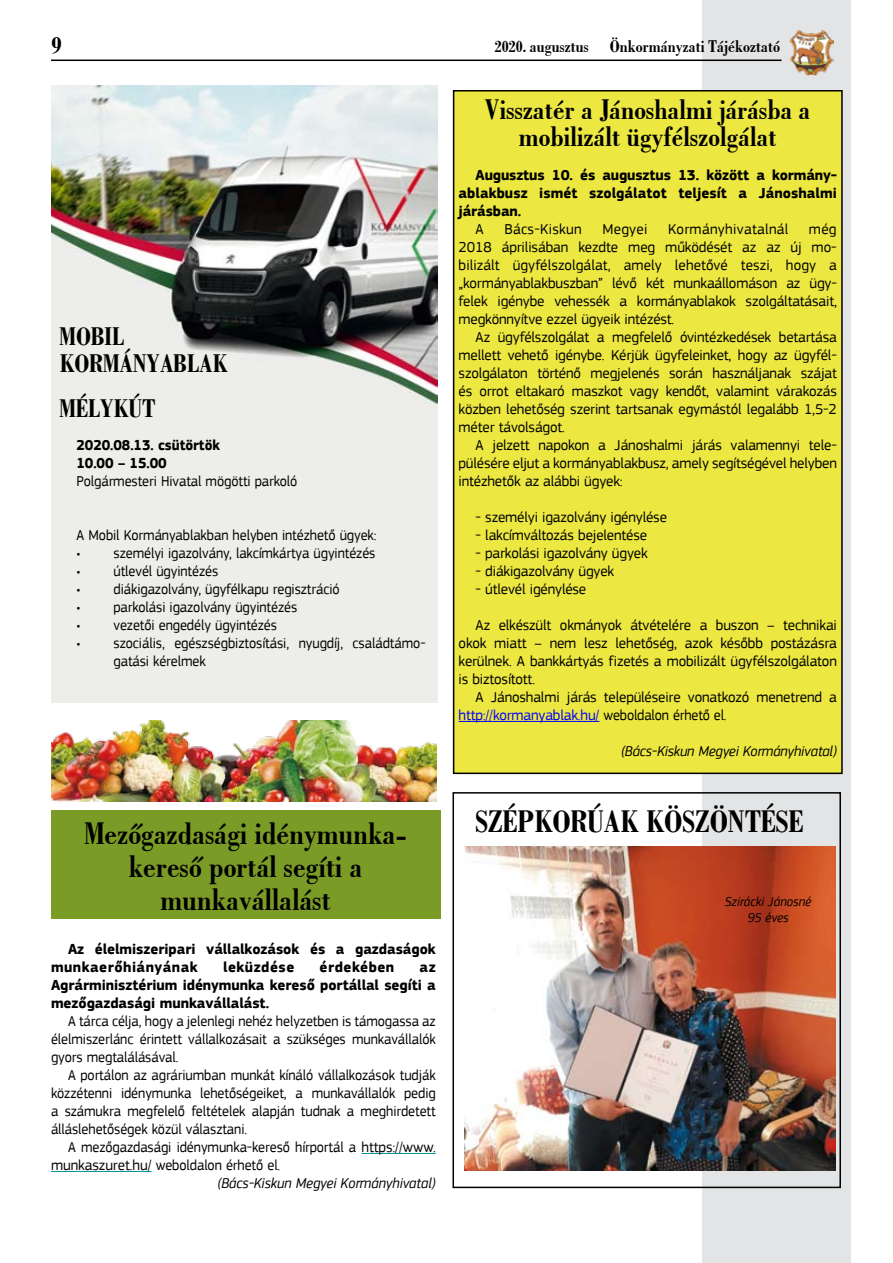
<style>
.page{position:relative;width:893px;height:1263px;background:#fff}
.page>*{position:absolute;margin:0;border:0;box-sizing:border-box;transform-origin:0 0}
.t1{font:700 condensed 33px/33px "H Bodoni";color:#000;text-align:center}
.t2{font:700 condensed 30px/27px "H Bodoni";color:#000;text-align:center}
.t3{font:700 condensed 27px/27px "H Bodoni";color:#000}
.t4{font:700 condensed 18px "H Bodoni";color:#000}
.t5{font:15px/18px "PF Square Sans Pro";letter-spacing:-.005em;color:#000;text-align:justify}
.t6{font:15px/18px "PF Square Sans Pro";letter-spacing:-.005em;color:#000;text-align:justify;scale:.95 1}
.t7{font:700 15px/18px "PF Square Sans Pro";letter-spacing:-.005em;color:#000;text-align:justify}
.t8{font:italic 15px "PF Square Sans Pro";letter-spacing:-.01em;color:#000;scale:.95 1}
.t9{font:700 15px/18px "PF Square Sans Pro";letter-spacing:-.005em;color:#000;scale:.95 1}
.t10{font:15px "PF Square Sans Pro";letter-spacing:.02em;color:#000}
.t11{font:italic 13.5px/16.2px "PF Square Sans Pro";letter-spacing:-.005em;color:#000;text-align:center;scale:.95 1}
.s1{color:#00f}
</style>
<div class="page">
<div style="left:702px;top:0;width:148px;height:1263px;background:#e3e4e5"></div>
<hr style="left:51px;top:60px;width:730px;height:1px;background:#000">
<img style="left:789px;top:30px;width:45px;height:45px">
<div style="left:452px;top:792px;width:389px;height:396px;border:2px solid #000"></div>
<img style="left:465px;top:846px;width:371px;height:324px">
<hr style="left:361px;top:1153px;width:75px;height:1px;background:#009797">
<hr style="left:51px;top:1171px;width:101px;height:1px;background:#009797">
<div style="left:454px;top:91px;width:388px;height:682px;background:#ece841"></div>
<hr style="left:459px;top:721px;width:140px;height:1px;background:#00f">
<div style="left:453px;top:90px;width:390px;height:684px;border:2px solid #000"></div>
<div style="left:51px;top:810px;width:389px;height:108px;background:#7a9c26"></div>
<img style="left:51px;top:720px;width:386px;height:81px">
<img style="left:51px;top:85px;width:387px;height:617px">
<h3 class="t3" style="left:51px;top:32px;width:12px">9</h3>
<p class="t4" style="left:495px;top:37px;width:287px">2020. augusztus Önkormányzati Tájékoztató</p>
<h3 class="t3" style="left:60px;top:323px;width:170px">MOBIL<br>KORMÁNYABLAK</h3>
<h3 class="t3" style="left:60px;top:395px;width:97px">MÉLYKÚT</h3>
<p class="t9" style="left:77px;top:437px;width:153px">2020.08.13. csütörtök<br>10.00 – 15.00</p>
<p class="t6" style="left:77px;top:472px;width:234px">Polgármesteri Hivatal mögötti parkoló</p>
<p class="t6" style="left:77px;top:526px;width:317px">A Mobil Kormányablakban helyben intézhető ügyek:</p>
<p class="t6" style="left:77px;top:544px;width:316px">• személyi igazolvány, lakcímkártya ügyintézés</p>
<p class="t6" style="left:77px;top:562px;width:151px">• útlevél ügyintézés</p>
<p class="t6" style="left:77px;top:580px;width:278px">• diákigazolvány, ügyfélkapu regisztráció</p>
<p class="t6" style="left:77px;top:598px;width:234px">• parkolási igazolvány ügyintézés</p>
<p class="t6" style="left:77px;top:616px;width:212px">• vezetői engedély ügyintézés</p>
<p class="t6" style="left:114px;top:634px;width:330px;text-indent:-37px">• szociális, egészségbiztosítási, nyugdíj, családtámo&shy;gatási kérelmek</p>
<h1 class="t1" style="left:84px;top:817px;width:324px">Mezőgazdasági idénymunka&shy;kereső portál segíti a munkavállalást</h1>
<p class="t7" style="left:51px;top:941px;width:386px;text-indent:17px">Az élelmiszeripari vállalkozások és a gazdaságok munkaerőhiányának</p>
<p class="t7" style="left:223px;top:959px;width:73px">leküzdése</p>
<p class="t7" style="left:320px;top:959px;width:76px">érdekében</p>
<p class="t7" style="left:51px;top:959px;width:386px;text-indent:369px">az Agrárminisztérium idénymunka kereső portállal segíti a mezőgazdasági munkavállalást.</p>
<p class="t6" style="left:51px;top:1012px;width:406px;text-indent:17px">A tárca célja, hogy a jelenlegi nehéz helyzetben is támogassa az élelmiszerlánc érintett vállalkozásait a szükséges munkavállalók gyors megtalálásával.</p>
<p class="t6" style="left:51px;top:1066px;width:407px;text-indent:17px">A portálon az agráriumban munkát kínáló vállalkozások tudják közzétenni idénymunka lehetőségeiket, a munkavállalók pedig a számukra megfelelő feltételek alapján tudnak a meghirdetett álláslehetőségek közül választani.</p>
<p class="t6" style="left:51px;top:1138px;width:406px;text-indent:17px">A mezőgazdasági idénymunka-kereső hírportál a https://www. munkaszuret.hu/ weboldalon érhető el.</p>
<p class="t8" style="left:217px;top:1174px;width:231px">(Bács-Kiskun Megyei Kormányhivatal)</p>
<h2 class="t2" style="left:485px;top:97px;width:327px">Visszatér a Jánoshalmi járásba a mobilizált ügyfélszolgálat</h2>
<p class="t7" style="left:459px;top:167px;width:380px;text-indent:17px">Augusztus 10. és augusztus 13. között a kormány&shy;ablakbusz ismét szolgálatot teljesít a Jánoshalmi járásban.</p>
<p class="t5" style="left:476px;top:220px;width:10px">A</p>
<p class="t10" style="left:504px;top:220px;width:79px">Bács-Kiskun</p>
<p class="t5" style="left:602px;top:220px;width:47px">Megyei</p>
<p class="t10" style="left:668px;top:220px;width:122px">Kormányhivatalnál</p>
<p class="t5" style="left:459px;top:220px;width:380px;text-indent:350px">még 2018 áprilisában kezdte meg működését az az új mo&shy;bilizált ügyfélszolgálat, amely lehetővé teszi, hogy a „kormányablakbuszban” lévő két munkaállomáson az ügy&shy;felek igénybe vehessék a kormányablakok szolgáltatásait, megkönnyítve ezzel ügyeik intézést.</p>
<p class="t5" style="left:459px;top:328px;width:380px;text-indent:17px">Az ügyfélszolgálat a megfelelő óvintézkedések betartása mellett vehető igénybe. Kérjük ügyfeleinket, hogy az ügyfél&shy;szolgálaton történő megjelenés során használjanak szájat és orrot eltakaró maszkot vagy kendőt, valamint várakozás közben lehetőség szerint tartsanak egymástól legalább 1,5-2 méter távolságot.</p>
<p class="t5" style="left:459px;top:436px;width:380px;text-indent:17px">A jelzett napokon a Jánoshalmi járás valamennyi tele&shy;pülésére eljut a kormányablakbusz, amely segítségével helyben intézhetők az alábbi ügyek:</p>
<p class="t5" style="left:476px;top:508px;width:193px">- személyi igazolvány igénylése</p>
<p class="t5" style="left:476px;top:526px;width:173px">- lakcímváltozás bejelentése</p>
<p class="t5" style="left:476px;top:544px;width:174px">- parkolási igazolvány ügyek</p>
<p class="t5" style="left:476px;top:562px;width:140px">- diákigazolvány ügyek</p>
<p class="t5" style="left:476px;top:580px;width:112px">- útlevél igénylése</p>
<p class="t5" style="left:459px;top:616px;width:380px;text-indent:17px">Az elkészült okmányok átvételére a buszon – technikai okok miatt – nem lesz lehetőség, azok később postázásra kerülnek. A bankkártyás fizetés a mobilizált ügyfélszolgálaton is biztosított.</p>
<p class="t5" style="left:459px;top:688px;width:380px;text-indent:17px">A Jánoshalmi járás településeire vonatkozó menetrend a <span class="s1">http://kormanyablak.hu/</span> weboldalon érhető el.</p>
<p class="t8" style="left:621px;top:742px;width:229px">(Bács-Kiskun Megyei Kormányhivatal)</p>
<h1 class="t1" style="left:475px;top:806px;width:329px">SZÉPKORÚAK KÖSZÖNTÉSE</h1>
<p class="t11" style="left:725px;top:893px;width:93px">Szirácki Jánosné<br>95 éves</p>
</div>
